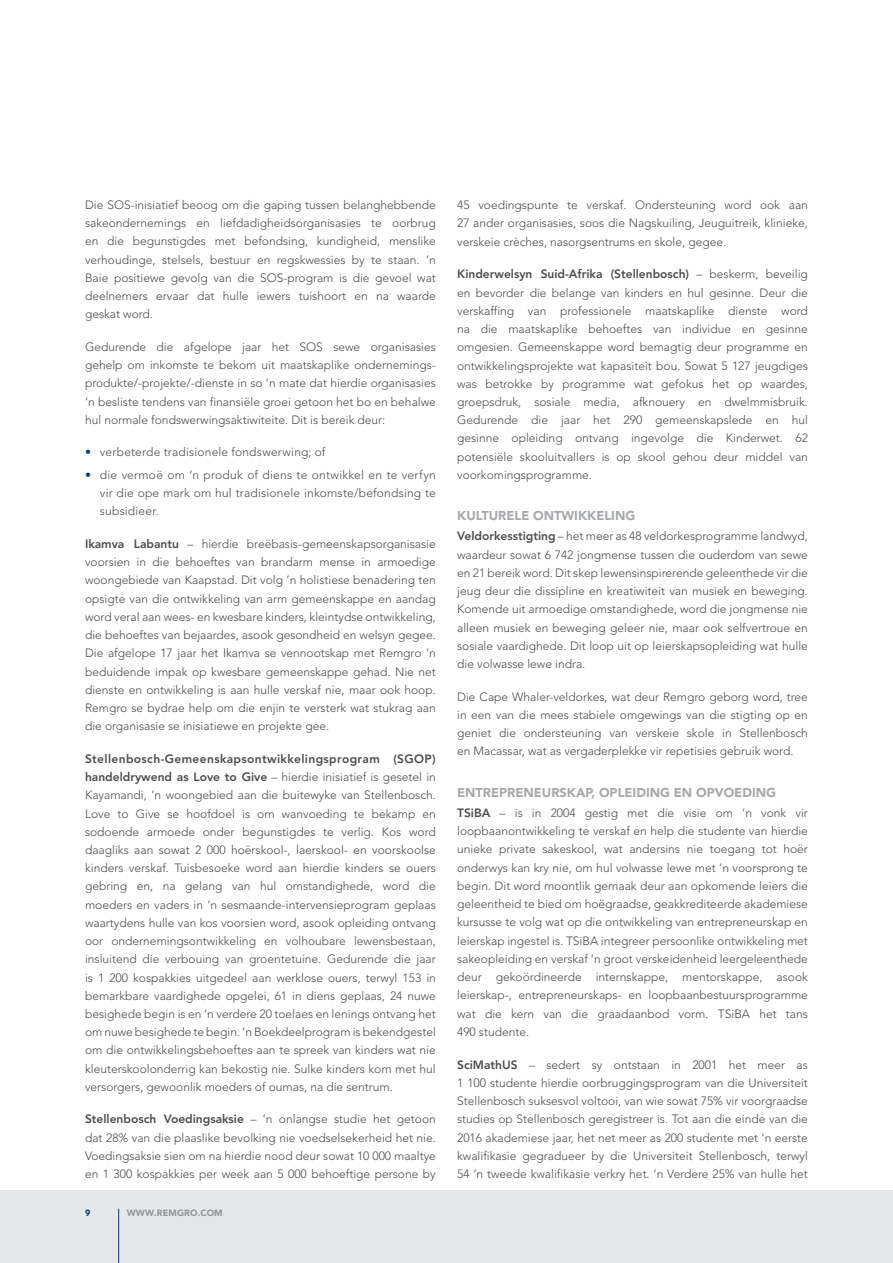
<style>
.page{position:relative;width:893px;height:1263px;background:#fff}
.page>*{position:absolute;margin:0;border:0;box-sizing:border-box;transform-origin:0 0}
.t1{font:900 12.75px "Avenir LT Std";color:#a7a9ac}
.t2{font:300 12px/18.1px "Avenir LT Std";color:#4d4d4f;text-align:justify}
.t3{font:900 9px "Avenir LT Std";letter-spacing:.01em;color:#939598}
.t4{font:900 9px "Avenir LT Std";color:#003e7e}
.s1{font-weight:800;color:#003e7e}
.s2{font-weight:800}
</style>
<div class="page">
<div style="left:0;top:1191px;width:893px;height:72px;background:#e6e7e8"></div>
<hr style="left:118px;top:1209px;width:1px;height:54px;background:#003e7e">
<p class="t2" style="left:85px;top:196px;width:352px">Die SOS-inisiatief beoog om die gaping tussen belanghebbende sakeondernemings en liefdadigheidsorganisasies te oorbrug en die begunstigdes met befondsing, kundigheid, menslike verhoudinge, stelsels, bestuur en regskwessies by te staan. ’n Baie positiewe gevolg van die SOS-program is die gevoel wat deelnemers ervaar dat hulle iewers tuishoort en na waarde geskat word.</p>
<p class="t2" style="left:85px;top:338px;width:352px">Gedurende die afgelope jaar het SOS sewe organisasies gehelp om inkomste te bekom uit maatskaplike ondernemings&shy;produkte/-projekte/-dienste in so ‘n mate dat hierdie organisasies ‘n besliste tendens van finansiële groei getoon het bo en behalwe hul normale fondswerwingsaktiwiteite. Dit is bereik deur:</p>
<p class="t2" style="left:85px;top:443px;width:242px"><span class="s1">•</span> verbeterde tradisionele fondswerwing; of</p>
<p class="t2" style="left:100px;top:466px;width:337px;text-indent:-15px"><span class="s1">•</span> die vermoë om ‘n produk of diens te ontwikkel en te verfyn vir die ope mark om hul tradisionele inkomste/befondsing te subsidieer.</p>
<p class="t2" style="left:85px;top:535px;width:352px"><span class="s2">Ikamva Labantu</span> – hierdie breëbasis-gemeenskapsorganisasie voorsien in die behoeftes van brandarm mense in armoedige woongebiede van Kaapstad. Dit volg ’n holistiese benadering ten opsigte van die ontwikkeling van arm gemeenskappe en aandag word veral aan wees- en kwesbare kinders, kleintydse ontwikkeling, die behoeftes van bejaardes, asook gesondheid en welsyn gegee.<br>Die afgelope 17 jaar het Ikamva se vennootskap met Remgro ’n beduidende impak op kwesbare gemeenskappe gehad. Nie net dienste en ontwikkeling is aan hulle verskaf nie, maar ook hoop.<br>Remgro se bydrae help om die enjin te versterk wat stukrag aan die organisasie se inisiatiewe en projekte gee.</p>
<p class="t2" style="left:85px;top:750px;width:352px"><span class="s2">Stellenbosch-Gemeenskapsontwikkelingsprogram (SGOP) handeldrywend as Love to Give</span> – hierdie inisiatief is gesetel in Kayamandi, ’n woongebied aan die buitewyke van Stellenbosch.<br>Love to Give se hoofdoel is om wanvoeding te bekamp en sodoende armoede onder begunstigdes te verlig. Kos word daagliks aan sowat 2 000 hoërskool-, laerskool- en voorskoolse kinders verskaf. Tuisbesoeke word aan hierdie kinders se ouers gebring en, na gelang van hul omstandighede, word die moeders en vaders in ’n sesmaande-intervensieprogram geplaas waartydens hulle van kos voorsien word, asook opleiding ontvang oor ondernemingsontwikkeling en volhoubare lewensbestaan, insluitend die verbouing van groentetuine. Gedurende die jaar is 1 200 kospakkies uitgedeel aan werklose ouers, terwyl 153 in bemarkbare vaardighede opgelei, 61 in diens geplaas, 24 nuwe besighede begin is en ‘n verdere 20 toelaes en lenings ontvang het om nuwe besighede te begin. ‘n Boekdeelprogram is bekendgestel om die ontwikkelingsbehoeftes aan te spreek van kinders wat nie kleuterskoolonderrig kan bekostig nie. Sulke kinders kom met hul versorgers, gewoonlik moeders of oumas, na die sentrum.</p>
<p class="t2" style="left:85px;top:1110px;width:352px"><span class="s2">Stellenbosch Voedingsaksie</span> – ’n onlangse studie het getoon dat 28% van die plaaslike bevolking nie voedselsekerheid het nie.<br>Voedingsaksie sien om na hierdie nood deur sowat 10 000 maaltye en 1 300 kospakkies per week aan 5 000 behoeftige persone by</p>
<p class="t4" style="left:85px;top:1207px;width:7px">9</p>
<p class="t3" style="left:127px;top:1207px;width:97px">WWW.REMGRO.COM</p>
<p class="t2" style="left:457px;top:196px;width:352px">45 voedingspunte te verskaf. Ondersteuning word ook aan 27 ander organisasies, soos die Nagskuiling, Jeuguitreik, klinieke, verskeie crèches, nasorgsentrums en skole, gegee.</p>
<p class="t2" style="left:457px;top:265px;width:352px"><span class="s2">Kinderwelsyn Suid-Afrika (Stellenbosch)</span> – beskerm, beveilig en bevorder die belange van kinders en hul gesinne. Deur die verskaffing van professionele maatskaplike dienste word na die maatskaplike behoeftes van individue en gesinne omgesien. Gemeenskappe word bemagtig deur programme en ontwikkelingsprojekte wat kapasiteit bou. Sowat 5 127 jeugdiges was betrokke by programme wat gefokus het op waardes, groepsdruk, sosiale media, afknouery en dwelmmisbruik.<br>Gedurende die jaar het 290 gemeenskapslede en hul gesinne opleiding ontvang ingevolge die Kinderwet. 62 potensiële skooluitvallers is op skool gehou deur middel van voorkomingsprogramme.</p>
<p class="t1" style="left:457px;top:508px;width:180px">KULTURELE ONTWIKKELING</p>
<p class="t2" style="left:457px;top:527px;width:352px"><span class="s2">Veldorkesstigting</span> – het meer as 48 veldorkesprogramme landwyd, waardeur sowat 6 742 jongmense tussen die ouderdom van sewe en 21 bereik word. Dit skep lewensinspirerende geleenthede vir die jeug deur die dissipline en kreatiwiteit van musiek en beweging.<br>Komende uit armoedige omstandighede, word die jongmense nie alleen musiek en beweging geleer nie, maar ook selfvertroue en sosiale vaardighede. Dit loop uit op leierskapsopleiding wat hulle die volwasse lewe indra.</p>
<p class="t2" style="left:457px;top:687px;width:352px">Die Cape Whaler-veldorkes, wat deur Remgro geborg word, tree in een van die mees stabiele omgewings van die stigting op en geniet die ondersteuning van verskeie skole in Stellenbosch en Macassar, wat as vergaderplekke vir repetisies gebruik word.</p>
<p class="t1" style="left:457px;top:784px;width:320px">ENTREPRENEURSKAP, OPLEIDING EN OPVOEDING</p>
<p class="t2" style="left:457px;top:804px;width:352px"><span class="s2">TSiBA</span> – is in 2004 gestig met die visie om ’n vonk vir loopbaanontwikkeling te verskaf en help die studente van hierdie unieke private sakeskool, wat andersins nie toegang tot hoër onderwys kan kry nie, om hul volwasse lewe met ’n voorsprong te begin. Dit word moontlik gemaak deur aan opkomende leiers die geleentheid te bied om hoëgraadse, geakkrediteerde akademiese kursusse te volg wat op die ontwikkeling van entrepreneurskap en leierskap ingestel is. TSiBA integreer persoonlike ontwikkeling met sakeopleiding en verskaf ’n groot verskeidenheid leergeleenthede deur gekoördineerde internskappe, mentorskappe, asook leierskap-, entrepreneurskaps- en loopbaanbestuursprogramme wat die kern van die graadaanbod vorm. TSiBA het tans 490 studente.</p>
<p class="t2" style="left:457px;top:1055px;width:352px"><span class="s2">SciMathUS</span> – sedert sy ontstaan in 2001 het meer as 1 100 studente hierdie oorbruggingsprogram van die Universiteit Stellenbosch suksesvol voltooi, van wie sowat 75% vir voorgraadse studies op Stellenbosch geregistreer is. Tot aan die einde van die 2016 akademiese jaar, het net meer as 200 studente met ‘n eerste kwalifikasie gegradueer by die Universiteit Stellenbosch, terwyl 54 ‘n tweede kwalifikasie verkry het. ‘n Verdere 25% van hulle het</p>
</div>
